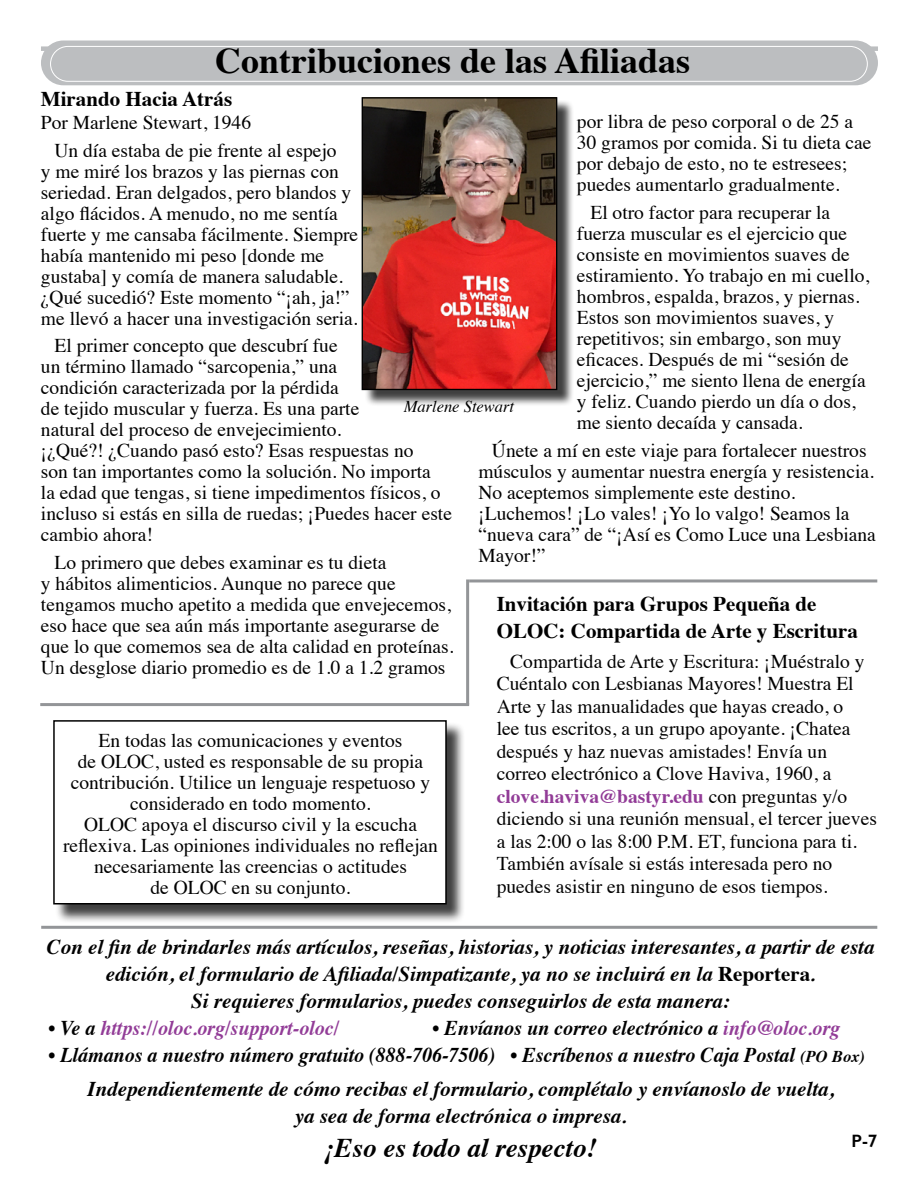
<style>
.page{position:relative;width:918px;height:1188px;background:#fff}
.page>*{position:absolute;margin:0;border:0;box-sizing:border-box;transform-origin:0 0}
.t1{font:700 36px "Times";color:#000}
.t2{font:italic 700 27px "Times";color:#000}
.t3{font:italic 700 21px/27px "Times";color:#000;text-align:center}
.t4{font:italic 700 21px/33.8px "Times";color:#000;text-align:center;scale:.95 1}
.t5{font:700 21px/27px "Times";color:#000}
.t6{font:italic 700 21px "Times";color:#923c97;scale:.95 1}
.t7{font:19.5px/21px "Times";color:#000}
.t8{font:600 18px "Gill Sans";color:#000}
.t9{font:italic 16.5px "Times";color:#000}
.s1{font-weight:700;color:#923c97}
.s2{font-style:normal}
.s3{color:#000}
.s4{color:#923c97}
.s5{font-size:16.5px}
</style>
<div class="page">
<hr style="left:41px;top:926px;width:836px;height:3px;background:#939598">
<hr style="left:40px;top:703px;width:429px;height:3px;background:#939598">
<hr style="left:469px;top:579px;width:408px;height:3px;background:#939598">
<div style="left:41px;top:40px;width:837px;height:45px;background:#bcbec0;border-radius:22px"></div>
<div style="left:50px;top:46px;width:818px;height:36px;border:1px solid #fff;border-radius:17px"></div>
<div style="left:55px;top:722px;width:410px;height:202px;background:#000;opacity:.75"></div>
<div style="left:54px;top:721px;width:392px;height:183px;background:#fff"></div>
<div style="left:53px;top:720px;width:394px;height:184px;border:2px solid #000"></div>
<div style="left:364px;top:100px;width:210px;height:306px;background:#000;opacity:.75"></div>
<img style="left:364px;top:99px;width:191px;height:289px">
<div style="left:362px;top:97px;width:195px;height:293px;border:1px solid #000"></div>
<hr style="left:466px;top:579px;width:3px;height:126px;background:#939598">
<h1 class="t1" style="left:215px;top:27px;width:477px">Contribuciones de las Afiliadas</h1>
<p class="t5" style="left:41px;top:84px;width:193px">Mirando Hacia Atrás</p>
<p class="t7" style="left:54px;top:107px;width:284px;line-height:27.8px;text-indent:-13px">Por Marlene Stewart, 1946<br>Un día estaba de pie frente al espejo</p>
<p class="t7" style="left:41px;top:159px;width:319px">y me miré los brazos y las piernas con seriedad. Eran delgados, pero blandos y algo flácidos. A menudo, no me sentía fuerte y me cansaba fácilmente. Siempre había mantenido mi peso [donde me gustaba] y comía de manera saludable. ¿Qué sucedió? Este momento “¡ah, ja!” me llevó a hacer una investigación seria.</p>
<p class="t7" style="left:41px;top:334px;width:413px;text-indent:13px">El primer concepto que descubrí fue<br>un término llamado “sarcopenia,” una<br>condición caracterizada por la pérdida<br>de tejido muscular y fuerza. Es una parte<br>natural del proceso de envejecimiento.<br>¡¿Qué?! ¿Cuando pasó esto? Esas respuestas no<br>son tan importantes como la solución. No importa<br>la edad que tengas, si tiene impedimentos físicos, o incluso si estás en silla de ruedas; ¡Puedes hacer este cambio ahora!</p>
<p class="t7" style="left:41px;top:551px;width:414px;text-indent:13px">Lo primero que debes examinar es tu dieta<br>y hábitos alimenticios. Aunque no parece que tengamos mucho apetito a medida que envejecemos, eso hace que sea aún más importante asegurarse de que lo que comemos sea de alta calidad en proteínas.<br>Un desglose diario promedio es de 1.0 a 1.2 gramos</p>
<p class="t7" style="left:577px;top:110px;width:296px">por libra de peso corporal o de 25 a 30 gramos por comida. Si tu dieta cae por debajo de esto, no te estresees; puedes aumentarlo gradualmente.</p>
<p class="t7" style="left:577px;top:200px;width:294px;text-indent:13px">El otro factor para recuperar la fuerza muscular es el ejercicio que consiste en movimientos suaves de estiramiento. Yo trabajo en mi cuello, hombros, espalda, brazos, y piernas.<br>Estos son movimientos suaves, y repetitivos; sin embargo, son muy eficaces. Después de mi “sesión de ejercicio,” me siento llena de energía y feliz. Cuando pierdo un día o dos, me siento decaída y cansada.</p>
<p class="t7" style="left:478px;top:438px;width:399px;text-indent:13px">Únete a mí en este viaje para fortalecer nuestros músculos y aumentar nuestra energía y resistencia.<br>No aceptemos simplemente este destino. ¡Luchemos! ¡Lo vales! ¡Yo lo valgo! Seamos la “nueva cara” de “¡Así es Como Luce una Lesbiana Mayor!”</p>
<p class="t9" style="left:404px;top:392px;width:112px">Marlene Stewart</p>
<p class="t5" style="left:497px;top:588px;width:363px">Invitación para Grupos Pequeña de<br>OLOC: Compartida de Arte y Escritura</p>
<p class="t7" style="left:497px;top:648px;width:382px;line-height:22.5px;text-indent:13px">Compartida de Arte y Escritura: ¡Muéstralo y Cuéntalo con Lesbianas Mayores! Muestra El Arte y las manualidades que hayas creado, o<br>lee tus escritos, a un grupo apoyante. ¡Chatea después y haz nuevas amistades! Envía un correo electrónico a Clove Haviva, 1960, a <span class="s1">clove.haviva@bastyr.edu</span> con preguntas y/o diciendo si una reunión mensual, el tercer jueves a las 2:00 o las 8:00 P.M. ET, funciona para ti.<br>También avísale si estás interesada pero no puedes asistir en ninguno de esos tiempos.</p>
<p class="t7" style="left:63px;top:728px;width:376px;text-align:center">En todas las comunicaciones y eventos<br>de OLOC, usted es responsable de su propia contribución. Utilice un lenguaje respetuoso y considerado en todo momento.<br>OLOC apoya el discurso civil y la escucha reflexiva. Las opiniones individuales no reflejan necesariamente las creencias o actitudes<br>de OLOC en su conjunto.</p>
<p class="t3" style="left:47px;top:932px;width:829px">Con el fin de brindarles más artículos, reseñas, historias, y noticias interesantes, a partir de esta edición, el formulario de Afiliada/Simpatizante, ya no se incluirá en la <span class="s2">Reportera</span>.<br>Si requieres formularios, puedes conseguirlos de esta manera:</p>
<p class="t6" style="left:48px;top:1009px;width:308px"><span class="s3">• Ve a</span> https://oloc.org/support-oloc/</p>
<p class="t4" style="left:432px;top:1010px;width:431px">• Envíanos un correo electrónico a <span class="s4">info@oloc.org</span></p>
<p class="t4" style="left:48px;top:1037px;width:861px">• Llámanos a nuestro número gratuito (888-706-7506) • Escríbenos a nuestro Caja Postal <span class="s5">(PO Box)<br></span>Independientemente de cómo recibas el formulario, complétalo y envíanoslo de vuelta,</p>
<p class="t3" style="left:295px;top:1101px;width:333px">ya sea de forma electrónica o impresa.</p>
<h2 class="t2" style="left:324px;top:1122px;width:274px">¡Eso es todo al respecto!</h2>
<p class="t8" style="left:852px;top:1130px;width:27px">P-7</p>
</div>
